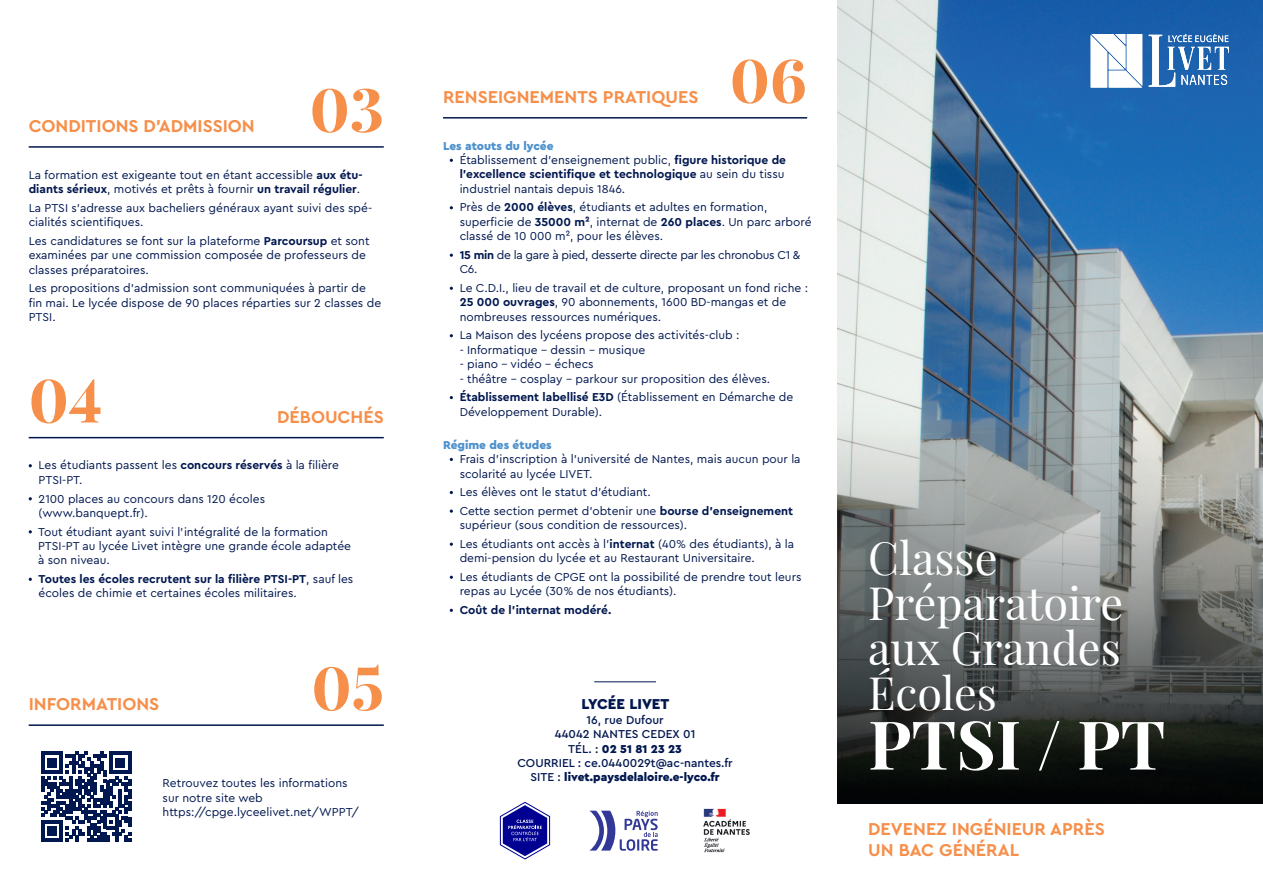
<style>
.page{position:relative;width:1263px;height:893px;background:#fff}
.page>*{position:absolute;margin:0;border:0;box-sizing:border-box;transform-origin:0 0}
.t1{font:700 67.35px "Playfair Display";color:#fff}
.t2{font:800 60px "Playfair Display";color:#f68f4a}
.t3{font:45px/45px "Playfair Display";color:#fff}
.t4{font:700 18px/21.6px "Cera Pro";color:#f68f4a}
.t5{font:900 15px "Cera Pro";color:#00174f}
.t6{font:12px/14.4px "Cera Pro";color:#00174f}
.t7{font:500 12px/14.4px "Cera Pro";color:#00174f;text-align:center}
.t8{font:12px/14.4px "Cera Pro";letter-spacing:-.025em;color:#00174f}
.t9{font:700 12px "Cera Pro";color:#00174f}
.t10{font:900 12px "Cera Pro";color:#4f92cd}
.s1{font-weight:700}
.s2{font-weight:900;color:#4f92cd}
.s3{font-weight:900}
</style>
<div class="page">
<img style="left:838px;top:0;width:425px;height:804px">
<svg style="left:500px;top:802px;width:50px;height:57px"></svg>
<img style="left:703px;top:808px;width:47px;height:45px">
<hr style="left:29px;top:437px;width:355px;height:1px;background:#00174f">
<hr style="left:29px;top:146px;width:355px;height:2px;background:#00174f">
<hr style="left:29px;top:724px;width:355px;height:2px;background:#00174f">
<hr style="left:443px;top:117px;width:364px;height:2px;background:#00174f">
<svg style="left:41px;top:752px;width:90px;height:90px"></svg>
<svg style="left:1091px;top:34px;width:51px;height:54px"></svg>
<svg style="left:1149px;top:34px;width:80px;height:53px"></svg>
<svg style="left:589px;top:811px;width:69px;height:40px"></svg>
<hr style="left:594px;top:681px;width:62px;height:1px;background:#00174f">
<h3 class="t4" style="left:29px;top:114px;width:228px">CONDITIONS D’ADMISSION</h3>
<h2 class="t2" style="left:310px;top:62px;width:76px">03</h2>
<p class="t6" style="left:29px;top:167px;width:335px">La formation est exigeante tout en étant accessible <span class="s1">aux étu&shy;diants sérieux</span>, motivés et prêts à fournir <span class="s1">un travail régulier</span>.</p>
<p class="t6" style="left:29px;top:200px;width:345px">La PTSI s’adresse aux bacheliers généraux ayant suivi des spé&shy;cialités scientifiques.</p>
<p class="t6" style="left:29px;top:233px;width:342px">Les candidatures se font sur la plateforme <span class="s1">Parcoursup</span> et sont examinées par une commission composée de professeurs de classes préparatoires.</p>
<p class="t6" style="left:29px;top:281px;width:354px">Les propositions d’admission sont communiquées à partir de fin mai. Le lycée dispose de 90 places réparties sur 2 classes de<br>PTSI.</p>
<h2 class="t2" style="left:29px;top:353px;width:75px">04</h2>
<h3 class="t4" style="left:277px;top:405px;width:108px">DÉBOUCHÉS</h3>
<p class="t6" style="left:39px;top:458px;width:302px">Les étudiants passent les <span class="s1">concours réservés</span> à la filière<br>PTSI-PT.</p>
<p class="t6" style="left:39px;top:491px;width:228px">2100 places au concours dans 120 écoles (www.banquept.fr).</p>
<p class="t6" style="left:38px;top:524px;width:315px">Tout étudiant ayant suivi l’intégralité de la formation<br>PTSI-PT au lycée Livet intègre une grande école adaptée à son niveau.</p>
<p class="t6" style="left:39px;top:571px;width:316px"><span class="s1">Toutes les écoles recrutent sur la filière PTSI-PT</span>, sauf les écoles de chimie et certaines écoles militaires.</p>
<h3 class="t4" style="left:29px;top:692px;width:132px">INFORMATIONS</h3>
<h2 class="t2" style="left:312px;top:641px;width:74px">05</h2>
<p class="t6" style="left:163px;top:775px;width:198px">Retrouvez toutes les informations sur notre site web https://cpge.lyceelivet.net/WPPT/</p>
<h2 class="t2" style="left:730px;top:33px;width:79px">06</h2>
<p class="t6" style="left:460px;top:138px;width:328px;text-indent:-17px"><span class="s2">Les atouts du lycée<br></span>Établissement d’enseignement public, <span class="s1">figure historique de l’excellence scientifique et technologique</span> au sein du tissu industriel nantais depuis 1846.</p>
<p class="t6" style="left:460px;top:200px;width:353px">Près de <span class="s1">2000 élèves</span>, étudiants et adultes en formation, superficie de <span class="s1">35000 m²</span>, internat de <span class="s1">260 places</span>. Un parc arboré classé de 10 000 m², pour les élèves.</p>
<p class="t8" style="left:460px;top:247px;width:342px"><span class="s1">15 min</span> de la gare à pied, desserte directe par les chronobus C1 &amp;<br>C6.</p>
<p class="t6" style="left:460px;top:280px;width:350px">Le C.D.I., lieu de travail et de culture, proposant un fond riche :<br><span class="s1">25 000 ouvrages</span>, 90 abonnements, 1600 BD-mangas et de nombreuses ressources numériques.</p>
<p class="t6" style="left:460px;top:328px;width:281px">La Maison des lycéens propose des activités-club :</p>
<p class="t6" style="left:460px;top:342px;width:187px">- Informatique - dessin - musique</p>
<p class="t6" style="left:460px;top:356px;width:136px">- piano - vidéo - échecs</p>
<p class="t6" style="left:460px;top:369px;width:335px;line-height:18.6px">- théâtre - cosplay - parkour sur proposition des élèves.<br><span class="s1">Établissement labellisé E3D</span> (Établissement en Démarche de</p>
<p class="t6" style="left:460px;top:404px;width:144px">Développement Durable).</p>
<p class="t10" style="left:443px;top:437px;width:110px">Régime des études</p>
<p class="t6" style="left:460px;top:451px;width:342px">Frais d’inscription à l’université de Nantes, mais aucun pour la scolarité au lycée LIVET.</p>
<p class="t6" style="left:460px;top:482px;width:335px;line-height:18.6px">Les élèves ont le statut d’étudiant.<br>Cette section permet d’obtenir une <span class="s1">bourse d’enseignement</span></p>
<p class="t6" style="left:460px;top:515px;width:336px;line-height:18.6px">supérieur (sous condition de ressources).<br>Les étudiants ont accès à l’<span class="s1">internat</span> (40% des étudiants), à la</p>
<p class="t6" style="left:460px;top:548px;width:343px;line-height:18.6px">demi-pension du lycée et au Restaurant Universitaire.<br>Les étudiants de CPGE ont la possibilité de prendre tout leurs</p>
<p class="t6" style="left:460px;top:584px;width:218px">repas au Lycée (30% de nos étudiants).</p>
<p class="t9" style="left:460px;top:602px;width:153px">Coût de l’internat modéré.</p>
<h3 class="t4" style="left:443px;top:85px;width:257px">RENSEIGNEMENTS PRATIQUES</h3>
<p class="t5" style="left:581px;top:694px;width:89px">LYCÉE LIVET</p>
<p class="t7" style="left:517px;top:712px;width:217px">16, rue Dufour<br>44042 NANTES CEDEX 01<br>TÉL. : <span class="s3">02 51 81 23 23<br></span>COURRIEL : ce.0440029t@ac-nantes.fr<br>SITE : <span class="s3">livet.paysdelaloire.e-lyco.fr</span></p>
<h3 class="t3" style="left:868px;top:531px;width:256px">Classe<br>Préparatoire aux Grandes<br>Écoles</h3>
<h1 class="t1" style="left:868px;top:691px;width:299px">PTSI / PT</h1>
<h3 class="t4" style="left:868px;top:817px;width:238px">DEVENEZ INGÉNIEUR APRÈS<br>UN BAC GÉNÉRAL</h3>
</div>
